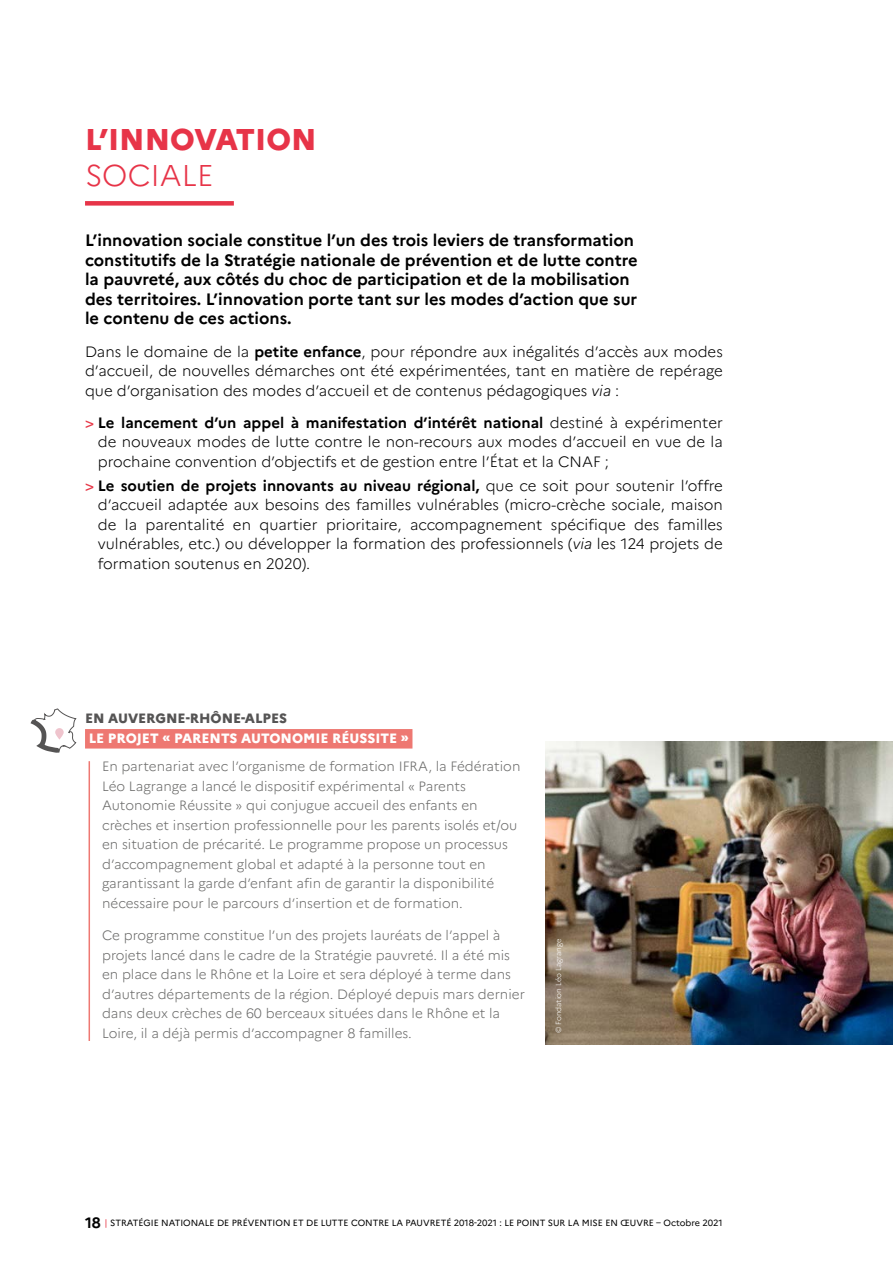
<style>
.page{position:relative;width:893px;height:1263px;background:#fff}
.page>*{position:absolute;margin:0;border:0;box-sizing:border-box;transform-origin:0 0}
.t1{font:800 30px "Marianne";color:#e73448}
.t2{font:300 30px "Marianne";color:#e73448}
.t3{font:700 16.5px/19.5px "Marianne";color:#000}
.t4{font:300 15px/19.5px "Marianne";color:#000;text-align:justify}
.t5{font:300 13.5px/19.5px "Marianne";color:#6b6b6a}
.t6{font:800 13.5px "Marianne";color:#fff}
.t7{font:800 13.5px "Marianne";color:#555454}
.t8{font:9px "Marianne";color:#000}
.t9{font:300 7.5px "Marianne";color:#fff}
.s1{font-weight:700}
.s2{font-style:italic}
.s3{font-weight:500;color:#e73747}
.s4{font-weight:700;font-size:15px}
.s5{color:#e73747}
</style>
<div class="page">
<div style="left:85px;top:201px;width:149px;height:5px;background:#e73448"></div>
<div style="left:85px;top:729px;width:327px;height:19px;background:#ee7872"></div>
<hr style="left:89px;top:761px;width:1px;height:280px;background:#ee7872">
<img style="left:545px;top:741px;width:348px;height:304px">
<svg style="left:30px;top:708px;width:47px;height:45px"></svg>
<svg style="left:55px;top:728px;width:9px;height:11px"></svg>
<h1 class="t1" style="left:85px;top:121px;width:233px">L’INNOVATION</h1>
<h1 class="t2" style="left:85px;top:157px;width:130px">SOCIALE</h1>
<p class="t3" style="left:85px;top:231px;width:554px">L’innovation sociale constitue l’un des trois leviers de transformation constitutifs de la Stratégie nationale de prévention et de lutte contre la pauvreté, aux côtés du choc de participation et de la mobilisation des territoires. L’innovation porte tant sur les modes d’action que sur le contenu de ces actions.</p>
<p class="t4" style="left:85px;top:341px;width:639px">Dans le domaine de la <span class="s1">petite enfance</span>, pour répondre aux inégalités d’accès aux modes d’accueil, de nouvelles démarches ont été expérimentées, tant en matière de repérage que d’organisation des modes d’accueil et de contenus pédagogiques <span class="s2">via</span> :</p>
<p class="t4" style="left:98px;top:413px;width:627px;text-indent:-13px"><span class="s3">&gt;</span> <span class="s1">Le lancement d’un appel à manifestation d’intérêt national</span> destiné à expérimenter de nouveaux modes de lutte contre le non-recours aux modes d’accueil en vue de la prochaine convention d’objectifs et de gestion entre l’État et la CNAF ;</p>
<p class="t4" style="left:98px;top:475px;width:627px;text-indent:-13px"><span class="s3">&gt;</span> <span class="s1">Le soutien de projets innovants au niveau régional,</span> que ce soit pour soutenir l’offre d’accueil adaptée aux besoins des familles vulnérables (micro-crèche sociale, maison de la parentalité en quartier prioritaire, accompagnement spécifique des familles vulnérables, etc.) ou développer la formation des professionnels (<span class="s2">via</span> les 124 projets de formation soutenus en 2020).</p>
<p class="t7" style="left:85px;top:710px;width:204px">EN AUVERGNE-RHÔNE-ALPES</p>
<p class="t6" style="left:89px;top:730px;width:322px">LE PROJET « PARENTS AUTONOMIE RÉUSSITE »</p>
<p class="t5" style="left:102px;top:757px;width:420px">En partenariat avec l’organisme de formation IFRA, la Fédération Léo Lagrange a lancé le dispositif expérimental « Parents Autonomie Réussite » qui conjugue accueil des enfants en crèches et insertion professionnelle pour les parents isolés et/ou en situation de précarité. Le programme propose un processus d’accompagnement global et adapté à la personne tout en garantissant la garde d’enfant afin de garantir la disponibilité nécessaire pour le parcours d’insertion et de formation.</p>
<p class="t5" style="left:102px;top:925px;width:424px">Ce programme constitue l’un des projets lauréats de l’appel à projets lancé dans le cadre de la Stratégie pauvreté. Il a été mis en place dans le Rhône et la Loire et sera déployé à terme dans d’autres départements de la région. Déployé depuis mars dernier dans deux crèches de 60 berceaux situées dans le Rhône et la Loire, il a déjà permis d’accompagner 8 familles.</p>
<p class="t9" style="left:554px;top:1033px;width:96px;rotate:-90deg">© Fondation Léo Lagrange</p>
<p class="t8" style="left:85px;top:1217px;width:639px"><span class="s4">18</span> <span class="s5">|</span> STRATÉGIE NATIONALE DE PRÉVENTION ET DE LUTTE CONTRE LA PAUVRETÉ 2018-2021 : LE POINT SUR LA MISE EN ŒUVRE – Octobre 2021</p>
</div>
